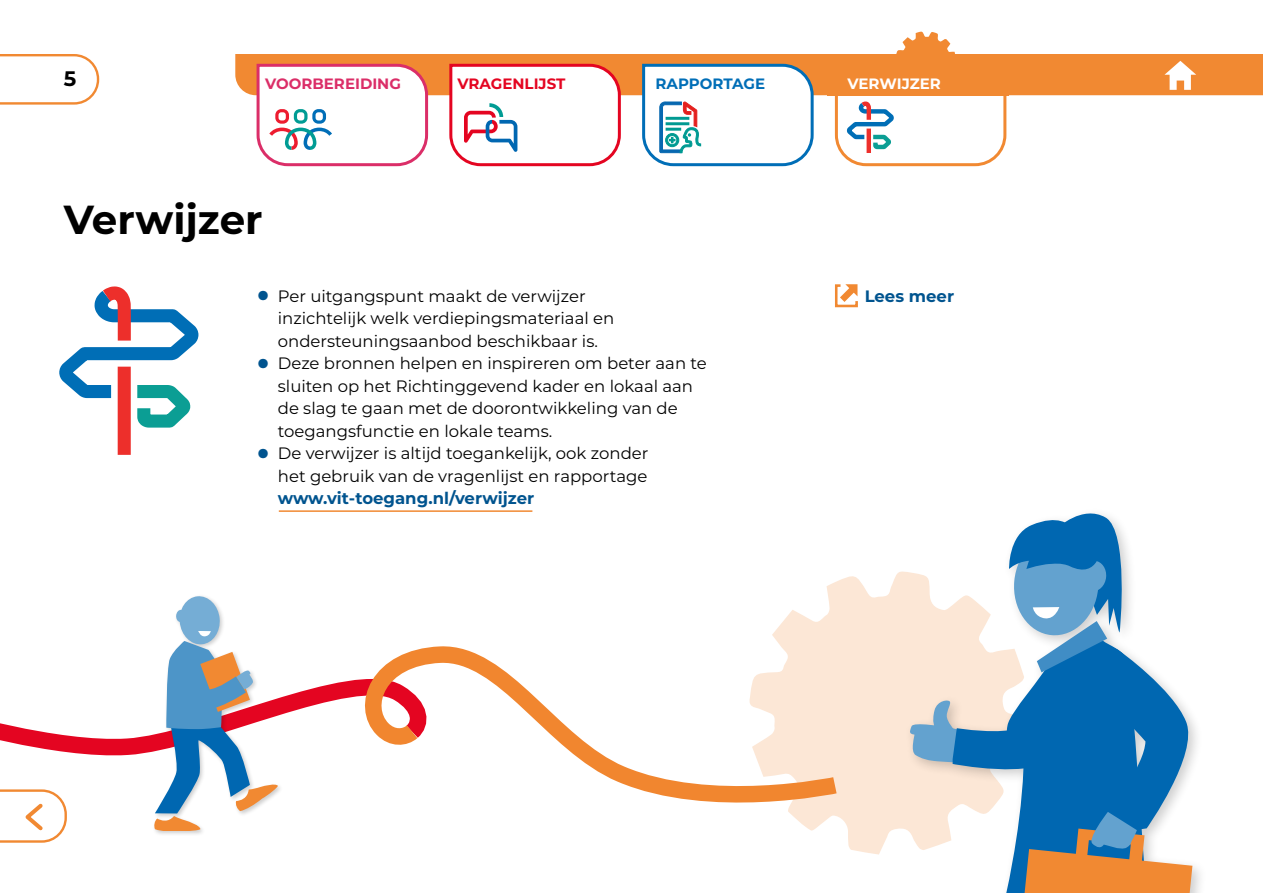
<style>
.page{position:relative;width:1263px;height:893px;background:#fff}
.page>*{position:absolute;margin:0;border:0;box-sizing:border-box;transform-origin:0 0}
.VP-headers_H1{font:700 40.5px "Montserrat";color:#000}
.t1{font:700 21px "Montserrat";color:#000}
.t2{font:16.5px/22.5px "Montserrat";color:#000}
.VP-link{font:700 16.5px "Montserrat";color:#00548f}
.t3{font:700 15px "Montserrat";color:#db2e68}
.t4{font:700 15px "Montserrat";color:#e40521}
.t5{font:700 15px "Montserrat";color:#006eb7}
.t6{font:700 15px "Montserrat";color:#fff}
.s1{font-weight:700;font-size:37.5px;color:#00548f}
</style>
<div class="page">
<svg style="left:0;top:54px;width:100px;height:51px"></svg>
<svg style="left:772px;top:571px;width:132px;height:283px;fill:#fce7d6"></svg>
<div style="left:118px;top:367px;width:13px;height:88px;background:#ed2f2b"></div>
<svg style="left:59px;top:286px;width:140px;height:148px"></svg>
<svg style="left:835px;top:284px;width:23px;height:24px"></svg>
<svg style="left:445px;top:635px;width:406px;height:198px"></svg>
<div style="left:904px;top:506px;width:303px;height:387px;background:#000;opacity:.2"></div>
<svg style="left:909px;top:506px;width:290px;height:387px"></svg>
<hr style="left:279px;top:510px;width:253px;height:2px;background:#f18932">
<svg style="left:0;top:596px;width:445px;height:247px"></svg>
<svg style="left:235px;top:31px;width:1028px;height:136px"></svg>
<div style="left:828px;top:58px;width:181px;height:37px;background:#f18932"></div>
<p class="t1" style="left:64px;top:63px;width:14px">5</p>
<p class="t3" style="left:265px;top:72px;width:137px">VOORBEREIDING</p>
<p class="t4" style="left:458px;top:72px;width:109px">VRAGENLIJST</p>
<p class="t5" style="left:656px;top:72px;width:111px">RAPPORTAGE</p>
<p class="t6" style="left:847px;top:72px;width:95px">VERWIJZER</p>
<h1 class="VP-headers_H1" style="left:64px;top:190px;width:200px">Verwijzer</h1>
<p class="t2" style="left:278px;top:284px;width:338px;text-indent:-21px"><span class="s1">•</span> Per uitgangspunt maakt de verwijzer inzichtelijk welk verdiepingsmateriaal en ondersteuningsaanbod beschikbaar is.</p>
<p class="t2" style="left:278px;top:351px;width:431px;text-indent:-21px"><span class="s1">•</span> Deze bronnen helpen en inspireren om beter aan te sluiten op het Richtinggevend kader en lokaal aan de slag te gaan met de doorontwikkeling van de toegangsfunctie en lokale teams.</p>
<p class="t2" style="left:257px;top:441px;width:393px;text-align:right"><span class="s1">•</span> De verwijzer is altijd toegankelijk, ook zonder het gebruik van de vragenlijst en rapportage</p>
<p class="VP-link" style="left:278px;top:486px;width:258px">www.vit-toegang.nl/verwijzer</p>
<p class="VP-link" style="left:865px;top:284px;width:91px">Lees meer</p>
</div>
